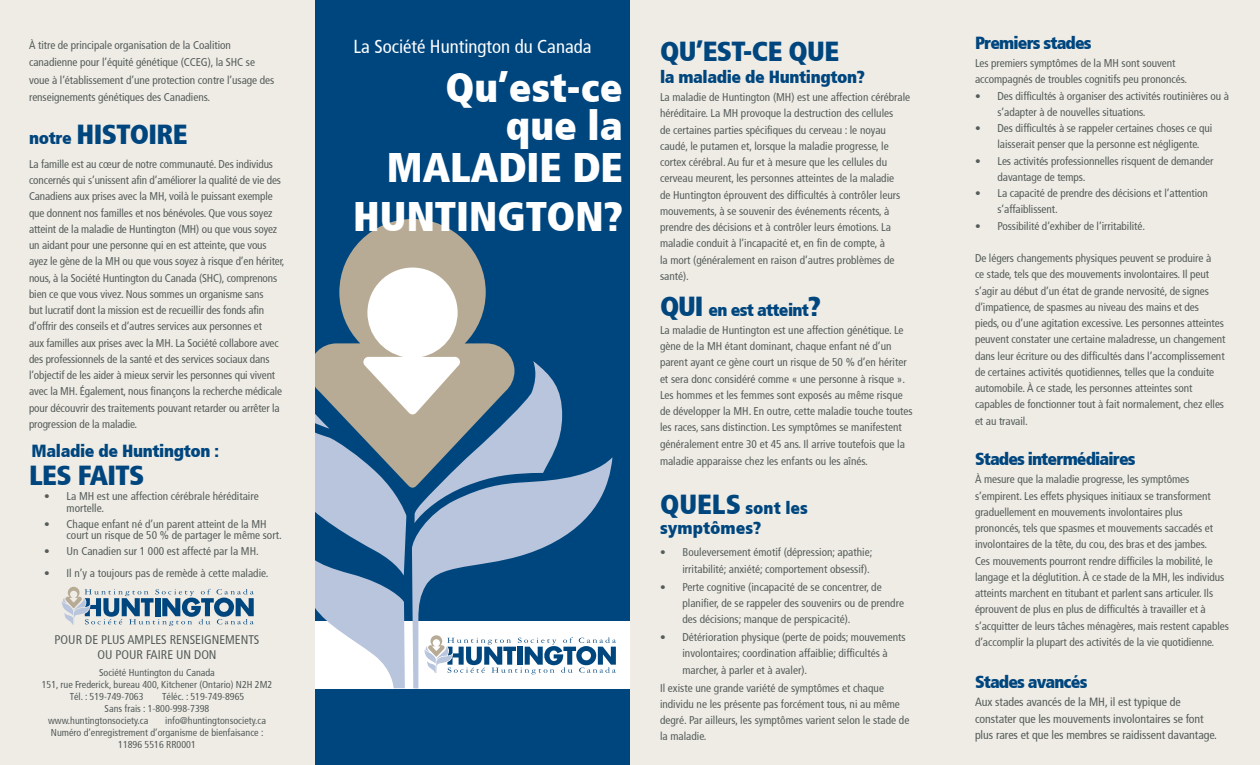
<style>
.page{position:relative;width:1260px;height:765px;background:#efece6}
.page>*{position:absolute;margin:0;border:0;box-sizing:border-box;transform-origin:0 0}
.No_Spacing{font:900 condensed 41.25px/37.5px "Frutiger";color:#fff;text-align:right}
.Pa3{font:900 condensed 27.5px "Frutiger";letter-spacing:-.02em;color:#00467e}
.No_Spacing-2{font:900 condensed 27.5px "Frutiger";letter-spacing:-.02em;color:#00467e}
.Default{font:900 condensed 27.5px "Frutiger";letter-spacing:-.02em;color:#00467e}
.No_Spacing-3{font:condensed 18.75px "Frutiger";color:#fff}
.No_Spacing-4{font:900 condensed 17.5px "Frutiger";letter-spacing:-.05em;color:#00467e}
.No_Spacing-5{font:900 condensed 17.5px "Frutiger";letter-spacing:-.02em;color:#00467e}
.No_Spacing-6{font:900 condensed 17.5px/20px "Frutiger";color:#00467e}
.Default-2{font:900 condensed 17.5px "Frutiger";letter-spacing:-.02em;color:#00467e}
.No_Spacing-7{font:condensed 12.5px "Frutiger";color:#555c59}
.No_Spacing-8{font:condensed 11.88px/16.2px "Frutiger";letter-spacing:-.005em;color:#555c59}
.No_Spacing-9{font:condensed 11.25px/16.2px "Frutiger";letter-spacing:-.005em;color:#555c59}
.Default-3{font:condensed 11.25px/16.2px "Frutiger";letter-spacing:-.005em;color:#555c59}
.Pa3-2{font:condensed 11.25px/17.5px "Frutiger";letter-spacing:-.005em;color:#555c59}
.No_Spacing-10{font:condensed 10px "Frutiger";color:#555c59}
.s1{font-size:17.5px}
.s2{font-size:27.5px}
</style>
<div class="page">
<div style="left:315px;top:0;width:315px;height:765px;background:#00467e"></div>
<div style="left:315px;top:621px;width:315px;height:68px;background:#fff"></div>
<svg style="left:343px;top:219px;width:139px;height:49px;fill:#b8ab95"></svg>
<svg style="left:315px;top:268px;width:301px;height:420px"></svg>
<svg style="left:62px;top:587px;width:192px;height:39px"></svg>
<p class="Pa3-2" style="left:29px;top:36px;width:247px">À titre de principale organisation de la Coalition canadienne pour l’équité génétique (CCEG), la SHC se voue à l’établissement d’une protection contre l’usage des renseignements génétiques des Canadiens.</p>
<p class="Pa3" style="left:29px;top:118px;width:160px"><span class="s1">notre</span> HISTOIRE</p>
<p class="Default-3" style="left:29px;top:156px;width:257px">La famille est au cœur de notre communauté. Des individus concernés qui s’unissent afin d’améliorer la qualité de vie des Canadiens aux prises avec la MH, voilà le puissant exemple que donnent nos familles et nos bénévoles. Que vous soyez atteint de la maladie de Huntington (MH) ou que vous soyez un aidant pour une personne qui en est atteinte, que vous ayez le gène de la MH ou que vous soyez à risque d’en hériter, nous, à la Société Huntington du Canada (SHC), comprenons bien ce que vous vivez. Nous sommes un organisme sans<br>but lucratif dont la mission est de recueillir des fonds afin d’offrir des conseils et d’autres services aux personnes et<br>aux familles aux prises avec la MH. La Société collabore avec des professionnels de la santé et des services sociaux dans l’objectif de les aider à mieux servir les personnes qui vivent avec la MH. Également, nous finançons la recherche médicale pour découvrir des traitements pouvant retarder ou arrêter la progression de la maladie.</p>
<p class="Default-2" style="left:32px;top:440px;width:189px">Maladie de Huntington :</p>
<p class="Default" style="left:29px;top:459px;width:117px">LES FAITS</p>
<p class="Default-3" style="left:67px;top:491px;width:194px;line-height:11.2px;text-indent:-22px">• La MH est une affection cérébrale héréditaire mortelle.</p>
<p class="Default-3" style="left:67px;top:518px;width:217px;line-height:11.2px;text-indent:-22px">• Chaque enfant né d’un parent atteint de la MH court un risque de 50 % de partager le même sort.</p>
<p class="Default-3" style="left:44px;top:543px;width:216px">• Un Canadien sur 1 000 est affecté par la MH.</p>
<p class="Default-3" style="left:44px;top:565px;width:226px">• Il n’y a toujours pas de remède à cette maladie.</p>
<p class="No_Spacing-7" style="left:55px;top:633px;width:206px">POUR DE PLUS AMPLES RENSEIGNEMENTS</p>
<p class="No_Spacing-7" style="left:97px;top:647px;width:121px">OU POUR FAIRE UN DON</p>
<p class="No_Spacing-10" style="left:99px;top:667px;width:117px">Société Huntington du Canada</p>
<p class="No_Spacing-10" style="left:42px;top:678px;width:232px">151, rue Frederick, bureau 400, Kitchener (Ontario) N2H 2M2</p>
<p class="No_Spacing-10" style="left:70px;top:690px;width:75px">Tél. : 519-749-7063</p>
<p class="No_Spacing-10" style="left:162px;top:690px;width:84px">Téléc. : 519-749-8965</p>
<p class="No_Spacing-10" style="left:105px;top:702px;width:106px">Sans frais : 1-800-998-7398</p>
<p class="No_Spacing-10" style="left:48px;top:714px;width:102px">www.huntingtonsociety.ca</p>
<p class="No_Spacing-10" style="left:165px;top:714px;width:102px">info@huntingtonsociety.ca</p>
<p class="No_Spacing-10" style="left:51px;top:726px;width:214px">Numéro d’enregistrement d’organisme de bienfaisance :</p>
<p class="No_Spacing-10" style="left:118px;top:738px;width:79px">11896 5516 RR0001</p>
<p class="No_Spacing-3" style="left:354px;top:35px;width:239px">La Société Huntington du Canada</p>
<p class="No_Spacing" style="left:446px;top:69px;width:179px">Qu’est-ce que la</p>
<p class="No_Spacing" style="left:387px;top:149px;width:237px">MALADIE DE</p>
<p class="No_Spacing" style="left:353px;top:198px;width:271px">HUNTINGTON?</p>
<p class="No_Spacing-2" style="left:660px;top:35px;width:181px">QU’EST-CE QUE</p>
<p class="No_Spacing-5" style="left:660px;top:66px;width:207px">la maladie de Huntington?</p>
<p class="No_Spacing-9" style="left:660px;top:89px;width:252px">La maladie de Huntington (MH) est une affection cérébrale héréditaire. La MH provoque la destruction des cellules<br>de certaines parties spécifiques du cerveau : le noyau caudé, le putamen et, lorsque la maladie progresse, le cortex cérébral. Au fur et à mesure que les cellules du cerveau meurent, les personnes atteintes de la maladie<br>de Huntington éprouvent des difficultés à contrôler leurs mouvements, à se souvenir des événements récents, à prendre des décisions et à contrôler leurs émotions. La maladie conduit à l’incapacité et, en fin de compte, à<br>la mort (généralement en raison d’autres problèmes de santé).</p>
<p class="No_Spacing-4" style="left:660px;top:299px;width:162px"><span class="s2">QUI</span> en est atteint<span class="s2">?</span></p>
<p class="No_Spacing-9" style="left:660px;top:322px;width:254px">La maladie de Huntington est une affection génétique. Le gène de la MH étant dominant, chaque enfant né d’un parent ayant ce gène court un risque de 50 % d’en hériter et sera donc considéré comme « une personne à risque ».<br>Les hommes et les femmes sont exposés au même risque de développer la MH. En outre, cette maladie touche toutes les races, sans distinction. Les symptômes se manifestent généralement entre 30 et 45 ans. Il arrive toutefois que la</p>
<p class="No_Spacing-9" style="left:660px;top:453px;width:209px">maladie apparaisse chez les enfants ou les aînés.</p>
<p class="No_Spacing-6" style="left:660px;top:498px;width:150px"><span class="s2">QUELS</span> sont les symptômes?</p>
<p class="Default-3" style="left:660px;top:544px;width:214px;text-align:right">• Bouleversement émotif (dépression; apathie; irritabilité; anxiété; comportement obsessif).</p>
<p class="Default-3" style="left:682px;top:579px;width:223px;text-indent:-22px">• Perte cognitive (incapacité de se concentrer, de planifier, de se rappeler des souvenirs ou de prendre des décisions; manque de perspicacité).</p>
<p class="Default-3" style="left:682px;top:629px;width:225px;text-indent:-22px">• Détérioration physique (perte de poids; mouvements involontaires; coordination affaiblie; difficultés à marcher, à parler et à avaler).</p>
<p class="No_Spacing-9" style="left:660px;top:680px;width:251px">Il existe une grande variété de symptômes et chaque individu ne les présente pas forcément tous, ni au même degré. Par ailleurs, les symptômes varient selon le stade de la maladie.</p>
<p class="No_Spacing-4" style="left:975px;top:32px;width:118px">Premiers stades</p>
<p class="No_Spacing-9" style="left:975px;top:55px;width:214px">Les premiers symptômes de la MH sont souvent accompagnés de troubles cognitifs peu prononcés.</p>
<p class="Default-3" style="left:998px;top:88px;width:233px;text-indent:-22px">• Des difficultés à organiser des activités routinières ou à s’adapter à de nouvelles situations.</p>
<p class="Default-3" style="left:998px;top:120px;width:216px;text-indent:-22px">• Des difficultés à se rappeler certaines choses ce qui laisserait penser que la personne est négligente.</p>
<p class="Default-3" style="left:998px;top:153px;width:218px;text-indent:-22px">• Les activités professionnelles risquent de demander davantage de temps.</p>
<p class="Default-3" style="left:998px;top:185px;width:212px;text-indent:-22px">• La capacité de prendre des décisions et l’attention s’affaiblissent.</p>
<p class="Default-3" style="left:975px;top:218px;width:172px">• Possibilité d’exhiber de l’irritabilité.</p>
<p class="No_Spacing-9" style="left:975px;top:250px;width:252px">De légers changements physiques peuvent se produire à<br>ce stade, tels que des mouvements involontaires. Il peut s’agir au début d’un état de grande nervosité, de signes d’impatience, de spasmes au niveau des mains et des pieds, ou d’une agitation excessive. Les personnes atteintes peuvent constater une certaine maladresse, un changement dans leur écriture ou des difficultés dans l’accomplissement de certaines activités quotidiennes, telles que la conduite automobile. À ce stade, les personnes atteintes sont capables de fonctionner tout à fait normalement, chez elles et au travail.</p>
<p class="No_Spacing-4" style="left:975px;top:449px;width:162px">Stades intermédiaires</p>
<p class="No_Spacing-9" style="left:975px;top:471px;width:255px">À mesure que la maladie progresse, les symptômes s’empirent. Les effets physiques initiaux se transforment graduellement en mouvements involontaires plus prononcés, tels que spasmes et mouvements saccadés et involontaires de la tête, du cou, des bras et des jambes.<br>Ces mouvements pourront rendre difficiles la mobilité, le langage et la déglutition. À ce stade de la MH, les individus atteints marchent en titubant et parlent sans articuler. Ils éprouvent de plus en plus de difficultés à travailler et à s’acquitter de leurs tâches ménagères, mais restent capables d’accomplir la plupart des activités de la vie quotidienne.</p>
<p class="No_Spacing-4" style="left:975px;top:672px;width:114px">Stades avancés</p>
<p class="No_Spacing-8" style="left:975px;top:694px;width:244px">Aux stades avancés de la MH, il est typique de constater que les mouvements involontaires se font plus rares et que les membres se raidissent davantage.</p>
</div>
